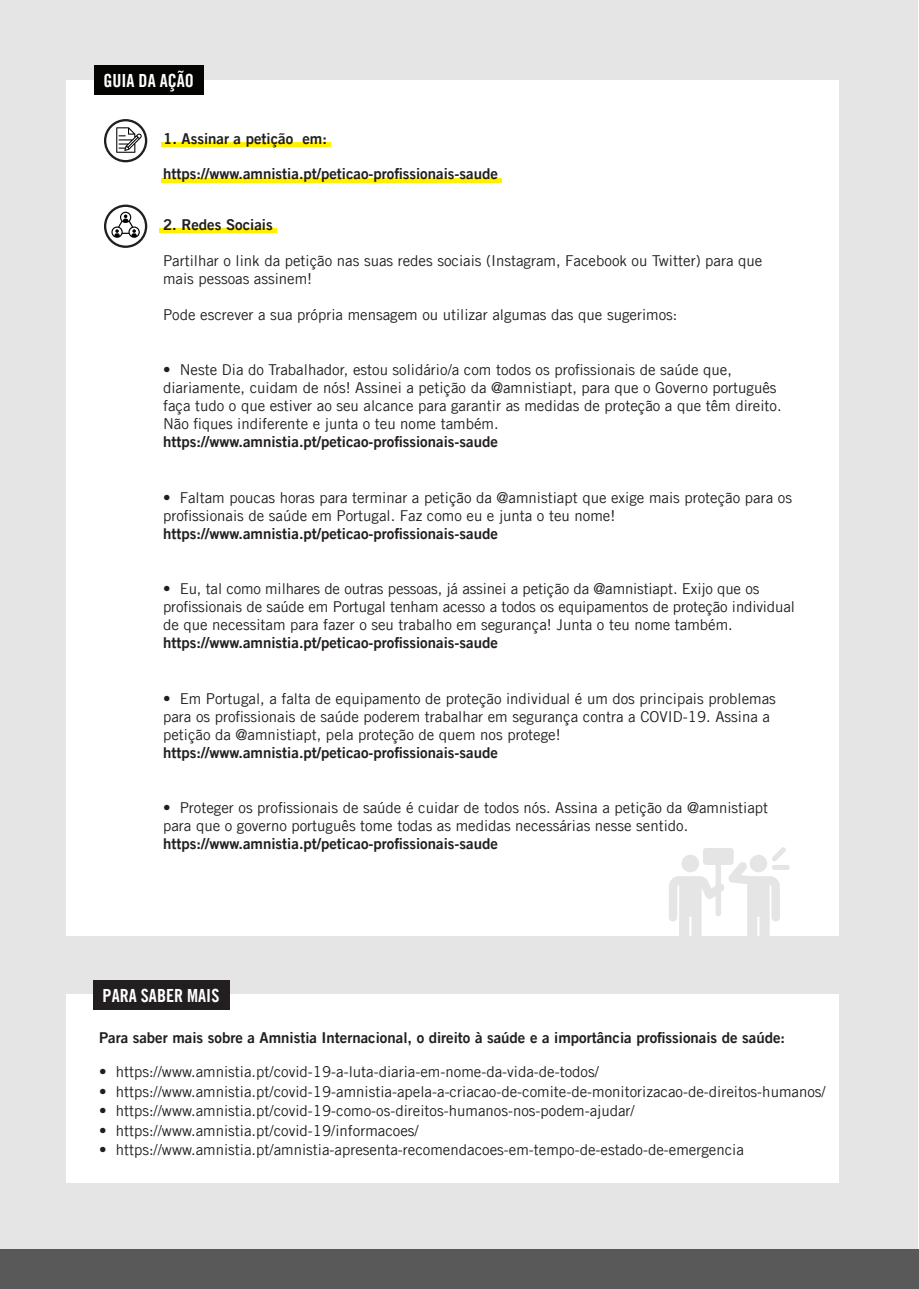
<style>
.page{position:relative;width:919px;height:1289px;background:#fff}
.page>*{position:absolute;margin:0;border:0;box-sizing:border-box;transform-origin:0 0}
.t1{font:18.15px "Amnesty Trade Gothic Bd Cn 20";color:#fff}
.t2{font:15px/18px "Amnesty Trade Gothic";color:#231f20}
.t3{font:15px "Amnesty Trade Gothic Bd 2";color:#231f20}
</style>
<div class="page">
<div style="left:0;top:0;width:917px;height:1288px;background:#e5e5e5"></div>
<div style="left:67px;top:80px;width:772px;height:856px;background:#fff"></div>
<div style="left:0;top:1249px;width:918px;height:39px;background:#595959"></div>
<div style="left:67px;top:994px;width:772px;height:188px;background:#fff"></div>
<div style="left:771px;top:865px;width:18px;height:5px;background:#e5e5e5;border-radius:3px"></div>
<svg style="left:669px;top:847px;width:117px;height:89px"></svg>
<div style="left:94px;top:65px;width:109px;height:30px;background:#040503"></div>
<div style="left:161px;top:142px;width:170px;height:5px;background:#fff101"></div>
<div style="left:159px;top:228px;width:118px;height:5px;background:#fff101"></div>
<svg style="left:104px;top:119px;width:43px;height:43px"></svg>
<svg style="left:104px;top:204px;width:43px;height:44px"></svg>
<div style="left:161px;top:178px;width:340px;height:5px;background:#fff101"></div>
<div style="left:93px;top:980px;width:136px;height:29px;background:#231f20"></div>
<p class="t1" style="left:103px;top:69px;width:92px">GUIA DA AÇÃO</p>
<p class="t3" style="left:163px;top:129px;width:165px">1. Assinar a petição em:</p>
<p class="t3" style="left:163px;top:165px;width:336px">https://www.amnistia.pt/peticao-profissionais-saude</p>
<p class="t3" style="left:163px;top:215px;width:111px">2. Redes Sociais</p>
<p class="t2" style="left:163px;top:251px;width:600px">Partilhar o link da petição nas suas redes sociais (Instagram, Facebook ou Twitter) para que mais pessoas assinem!</p>
<p class="t2" style="left:163px;top:305px;width:516px">Pode escrever a sua própria mensagem ou utilizar algumas das que sugerimos:</p>
<p class="t2" style="left:163px;top:360px;width:620px">• Neste Dia do Trabalhador, estou solidário/a com todos os profissionais de saúde que, diariamente, cuidam de nós! Assinei a petição da @amnistiapt, para que o Governo português faça tudo o que estiver ao seu alcance para garantir as medidas de proteção a que têm direito.<br>Não fiques indiferente e junta o teu nome também.</p>
<p class="t3" style="left:163px;top:432px;width:336px">https://www.amnistia.pt/peticao-profissionais-saude</p>
<p class="t2" style="left:163px;top:488px;width:630px">• Faltam poucas horas para terminar a petição da @amnistiapt que exige mais proteção para os profissionais de saúde em Portugal. Faz como eu e junta o teu nome!</p>
<p class="t3" style="left:163px;top:524px;width:336px">https://www.amnistia.pt/peticao-profissionais-saude</p>
<p class="t2" style="left:163px;top:579px;width:633px">• Eu, tal como milhares de outras pessoas, já assinei a petição da @amnistiapt. Exijo que os profissionais de saúde em Portugal tenham acesso a todos os equipamentos de proteção individual de que necessitam para fazer o seu trabalho em segurança! Junta o teu nome também.</p>
<p class="t3" style="left:163px;top:633px;width:336px">https://www.amnistia.pt/peticao-profissionais-saude</p>
<p class="t2" style="left:163px;top:689px;width:614px">• Em Portugal, a falta de equipamento de proteção individual é um dos principais problemas para os profissionais de saúde poderem trabalhar em segurança contra a COVID-19. Assina a petição da @amnistiapt, pela proteção de quem nos protege!</p>
<p class="t3" style="left:163px;top:743px;width:336px">https://www.amnistia.pt/peticao-profissionais-saude</p>
<p class="t2" style="left:163px;top:798px;width:606px">• Proteger os profissionais de saúde é cuidar de todos nós. Assina a petição da @amnistiapt para que o governo português tome todas as medidas necessárias nesse sentido.</p>
<p class="t3" style="left:163px;top:834px;width:336px">https://www.amnistia.pt/peticao-profissionais-saude</p>
<p class="t1" style="left:103px;top:984px;width:118px">PARA SABER MAIS</p>
<p class="t3" style="left:99px;top:1028px;width:687px">Para saber mais sobre a Amnistia Internacional, o direito à saúde e a importância profissionais de saúde:</p>
<p class="t2" style="left:99px;top:1062px;width:501px">• https://www.amnistia.pt/covid-19-a-luta-diaria-em-nome-da-vida-de-todos/</p>
<p class="t2" style="left:99px;top:1082px;width:728px">• https://www.amnistia.pt/covid-19-amnistia-apela-a-criacao-de-comite-de-monitorizacao-de-direitos-humanos/</p>
<p class="t2" style="left:99px;top:1101px;width:537px">• https://www.amnistia.pt/covid-19-como-os-direitos-humanos-nos-podem-ajudar/</p>
<p class="t2" style="left:99px;top:1121px;width:321px">• https://www.amnistia.pt/covid-19/informacoes/</p>
<p class="t2" style="left:99px;top:1140px;width:646px">• https://www.amnistia.pt/amnistia-apresenta-recomendacoes-em-tempo-de-estado-de-emergencia</p>
</div>
